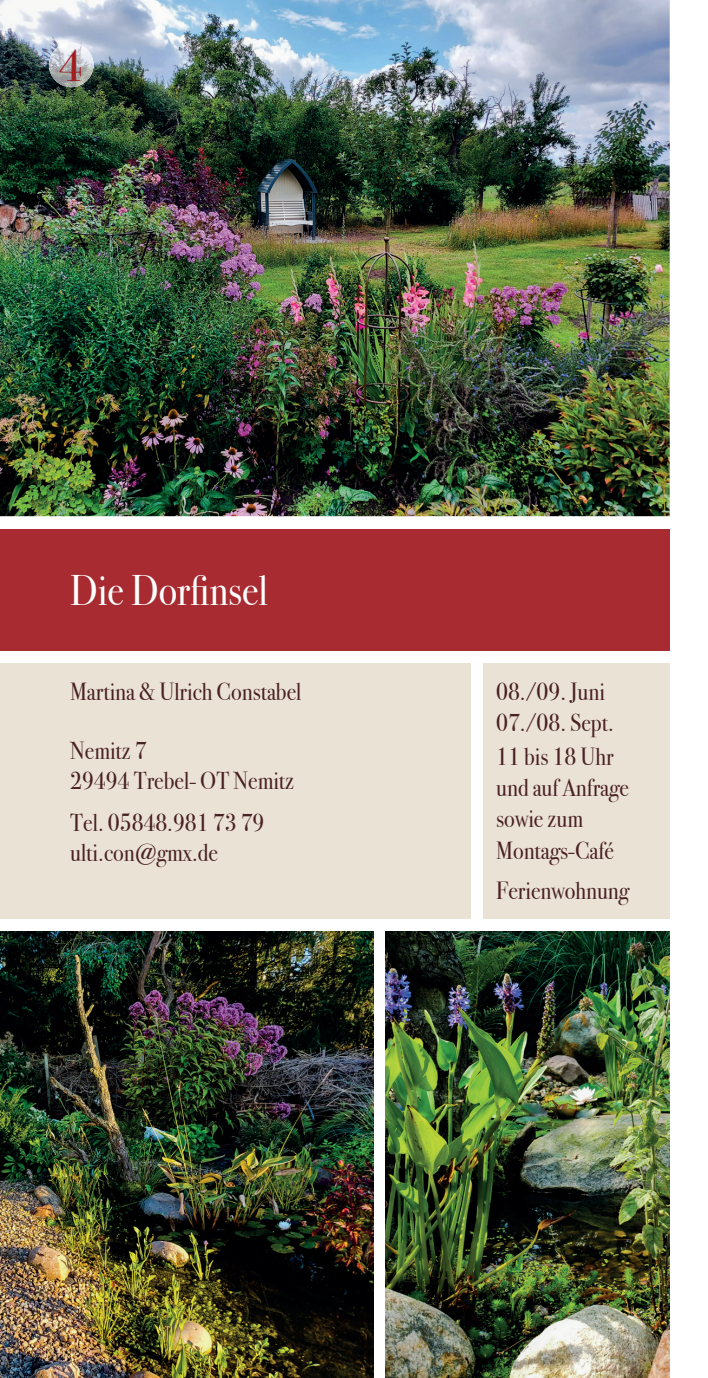
<style>
.page{position:relative;width:708px;height:1378px;background:#fff}
.page>*{position:absolute;margin:0;border:0;box-sizing:border-box;transform-origin:0 0}
.t1{font:45px "Bodoni Svty Two ITCTT";color:#a21d20}
.t2{font:42.75px "Bodoni Svty Two ITCTT";color:#fff;scale:.9 1}
.t3{font:24.75px/31.1px "Bodoni Svty Two ITCTT";color:#492023;scale:.9 1}
</style>
<div class="page">
<div style="left:0;top:663px;width:471px;height:255px;background:#eae2d4"></div>
<div style="left:483px;top:663px;width:187px;height:255px;background:#eae2d4"></div>
<div style="left:0;top:529px;width:670px;height:122px;background:#a72b30"></div>
<img style="left:0;top:0;width:670px;height:516px">
<img style="left:49px;top:42px;width:45px;height:45px;border-radius:22px">
<img style="left:0;top:931px;width:373px;height:447px">
<img style="left:386px;top:931px;width:284px;height:447px">
<h1 class="t1" style="left:58px;top:28px;width:25px">4</h1>
<h2 class="t2" style="left:70px;top:555px;width:221px">Die Dorfinsel</h2>
<p class="t3" style="left:70px;top:673px;width:259px">Martina &amp; Ulrich Constabel</p>
<p class="t3" style="left:70px;top:733px;width:250px;line-height:29.7px">Nemitz 7<br>29494 Trebel- OT Nemitz</p>
<p class="t3" style="left:70px;top:805px;width:217px;line-height:29.7px">Tel. 05848.981 73 79 ulti.con@gmx.de</p>
<p class="t3" style="left:496px;top:673px;width:132px">08./09. Juni<br>07./08. Sept.</p>
<p class="t3" style="left:496px;top:738px;width:149px">11 bis 18 Uhr und auf Anfrage sowie zum<br>Montags-Café</p>
<p class="t3" style="left:496px;top:872px;width:149px">Ferienwohnung</p>
</div>
